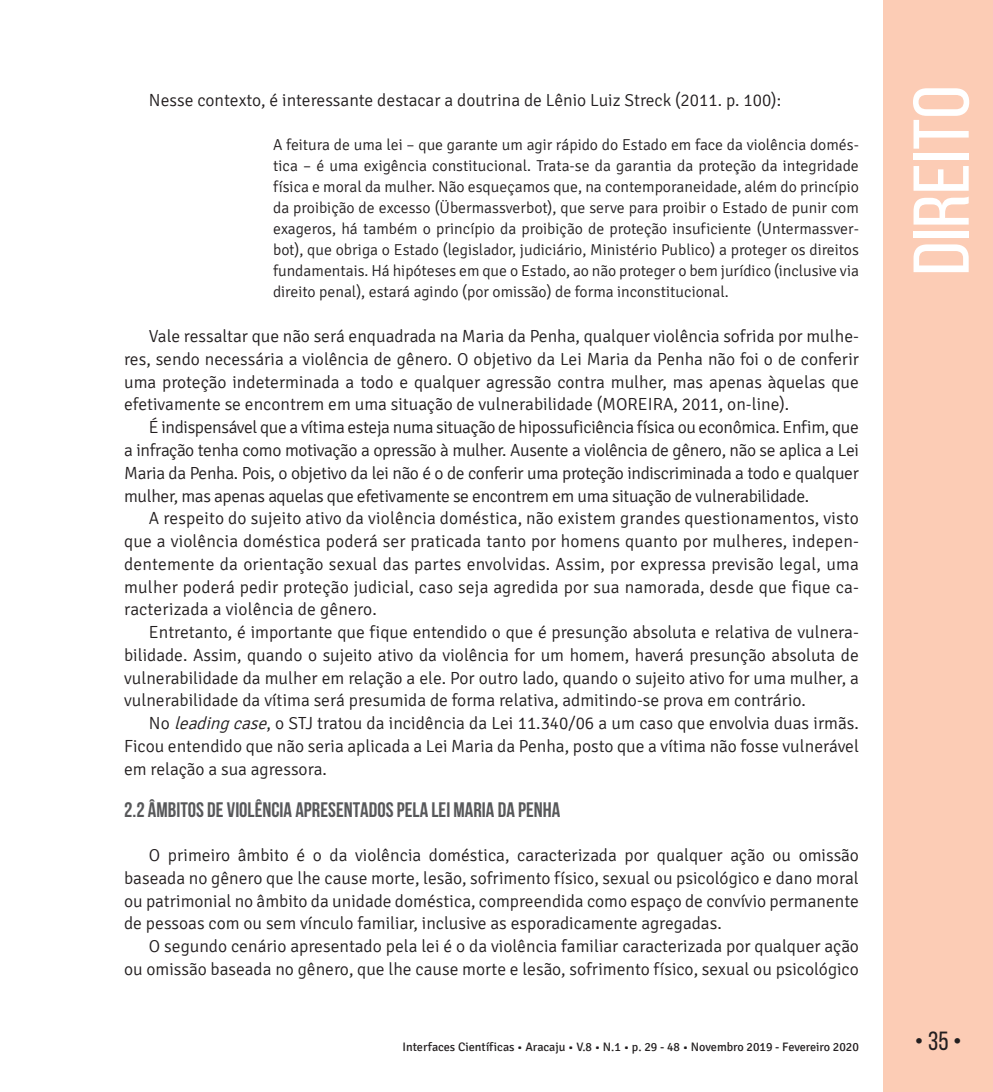
<style>
.page{position:relative;width:993px;height:1092px;background:#fff}
.page>*{position:absolute;margin:0;border:0;box-sizing:border-box;transform-origin:0 0}
.t1{font:78.75px "Bebas Neue";color:#fff;scale:1.09 1}
.t2{font:26.25px "Bebas Neue";color:#231f20}
.t3{font:700 21px "Bebas Neue";color:#57585a}
.t4{font:300 17.5px/22.8px "Signika";color:#231f20;text-align:justify}
.t5{font:300 15.75px/21px "Signika";color:#231f20;text-align:justify}
.t6{font:12.25px "Signika";color:#231f20}
.s1{font-style:italic}
</style>
<div class="page">
<div style="left:883px;top:0;width:109px;height:1091px;background:#fcccb5"></div>
<p class="t4" style="left:149px;top:89px;width:633px">Nesse contexto, é interessante destacar a doutrina de Lênio Luiz Streck (2011. p. 100):</p>
<p class="t5" style="left:273px;top:134px;width:587px">A feitura de uma lei – que garante um agir rápido do Estado em face da violência domés&shy;tica – é uma exigência constitucional. Trata-se da garantia da proteção da integridade física e moral da mulher. Não esqueçamos que, na contemporaneidade, além do princípio da proibição de excesso (Übermassverbot), que serve para proibir o Estado de punir com exageros, há também o princípio da proibição de proteção insuficiente (Untermassver&shy;bot), que obriga o Estado (legislador, judiciário, Ministério Publico) a proteger os direitos fundamentais. Há hipóteses em que o Estado, ao não proteger o bem jurídico (inclusive via direito penal), estará agindo (por omissão) de forma inconstitucional.</p>
<p class="t4" style="left:124px;top:325px;width:736px;text-indent:25px">Vale ressaltar que não será enquadrada na Maria da Penha, qualquer violência sofrida por mulhe&shy;res, sendo necessária a violência de gênero. O objetivo da Lei Maria da Penha não foi o de conferir uma proteção indeterminada a todo e qualquer agressão contra mulher, mas apenas àquelas que efetivamente se encontrem em uma situação de vulnerabilidade (MOREIRA, 2011, on-line).</p>
<p class="t4" style="left:124px;top:416px;width:736px;text-indent:25px">É indispensável que a vítima esteja numa situação de hipossuficiência física ou econômica. Enfim, que a infração tenha como motivação a opressão à mulher. Ausente a violência de gênero, não se aplica a Lei Maria da Penha. Pois, o objetivo da lei não é o de conferir uma proteção indiscriminada a todo e qualquer mulher, mas apenas aquelas que efetivamente se encontrem em uma situação de vulnerabilidade.</p>
<p class="t4" style="left:124px;top:507px;width:736px;text-indent:25px">A respeito do sujeito ativo da violência doméstica, não existem grandes questionamentos, visto que a violência doméstica poderá ser praticada tanto por homens quanto por mulheres, indepen&shy;dentemente da orientação sexual das partes envolvidas. Assim, por expressa previsão legal, uma mulher poderá pedir proteção judicial, caso seja agredida por sua namorada, desde que fique ca&shy;racterizada a violência de gênero.</p>
<p class="t4" style="left:124px;top:621px;width:736px;text-indent:25px">Entretanto, é importante que fique entendido o que é presunção absoluta e relativa de vulnera&shy;bilidade. Assim, quando o sujeito ativo da violência for um homem, haverá presunção absoluta de vulnerabilidade da mulher em relação a ele. Por outro lado, quando o sujeito ativo for uma mulher, a vulnerabilidade da vítima será presumida de forma relativa, admitindo-se prova em contrário.</p>
<p class="t4" style="left:124px;top:712px;width:736px;text-indent:25px">No <span class="s1">leadingcase</span>, o STJ tratou da incidência da Lei 11.340/06 a um caso que envolvia duas irmãs.<br>Ficou entendido que não seria aplicada a Lei Maria da Penha, posto que a vítima não fosse vulnerável em relação a sua agressora.</p>
<p class="t3" style="left:124px;top:798px;width:437px">2.2 ÂMBITOS DE VIOLÊNCIA APRESENTADOS PELA LEI MARIA DA PENHA</p>
<p class="t4" style="left:124px;top:844px;width:736px;text-indent:25px">O primeiro âmbito é o da violência doméstica, caracterizada por qualquer ação ou omissão baseada no gênero que lhe cause morte, lesão, sofrimento físico, sexual ou psicológico e dano moral ou patrimonial no âmbito da unidade doméstica, compreendida como espaço de convívio permanente de pessoas com ou sem vínculo familiar, inclusive as esporadicamente agregadas.</p>
<p class="t4" style="left:124px;top:935px;width:736px;text-align:right">O segundo cenário apresentado pela lei é o da violência familiar caracterizada por qualquer ação<br>ou omissão baseada no gênero, que lhe cause morte e lesão, sofrimento físico, sexual ou psicológico</p>
<h1 class="t1" style="left:898px;top:275px;width:176px;rotate:-90deg">Direito</h1>
<p class="t6" style="left:402px;top:1040px;width:458px">Interfaces Científicas • Aracaju • V.8 • N.1 • p. 29 - 48 • Novembro 2019 - Fevereiro 2020</p>
<h2 class="t2" style="left:914px;top:1026px;width:48px">• 35 •</h2>
</div>
